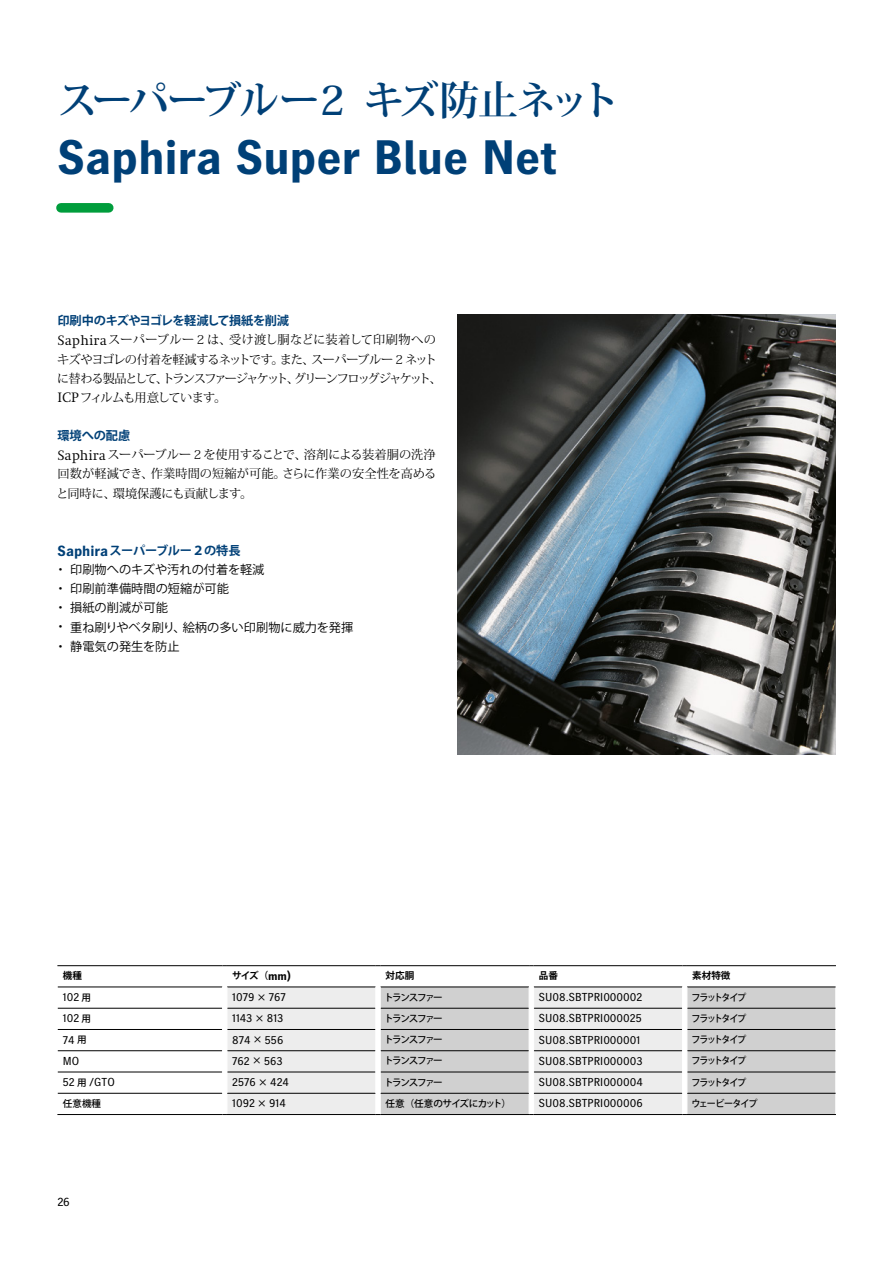
<style>
.page{position:relative;width:893px;height:1263px;background:#fff}
.page>*{position:absolute;margin:0;border:0;box-sizing:border-box;transform-origin:0 0}
.t1{font:700 48px "Heidelberg Gothic Ml";letter-spacing:-.005em;color:#004077}
.t2{font:700 39.9px "Koz Min Pro";letter-spacing:-.085em;color:#004077}
.t3{font:12.15px/19.2px "Koz Min Pro";letter-spacing:-.08em;color:#000}
.t4{font:12.15px/19.2px "Koz Go Pro";color:#000}
.t5{font:12.15px/19.2px "Koz Min Pro";letter-spacing:-.04em;color:#000;text-align:justify}
.t6{font:700 12.15px "Koz Go Pro";letter-spacing:-.04em;color:#004077}
.t7{font:12px "Heidelberg Gothic Ml";color:#000}
.t8{font:11.55px "Heidelberg Gothic Ml";color:#000}
.t9{font:500 9.6px "Koz Go Pro";letter-spacing:-.14em;color:#000}
.t10{font:500 9.6px "Koz Go Pro";letter-spacing:-.14em;color:#000;scale:.95 1}
.t11{font:700 9.6px "Koz Go Pro";color:#000}
.t12{font:500 9.6px "Koz Go Pro";letter-spacing:-.055em;color:#000}
.t13{font:500 9.6px "Koz Go Pro";letter-spacing:-.11em;color:#000;scale:.95 1}
.s1{font-family:"Heidelberg Antiqua ML";font-size:14.25px}
.s2{font-family:"Heidelberg Gothic Ml";font-weight:700;font-size:14.7px;color:#004077}
.s3{font-weight:700;color:#004077}
.s4{font-family:"Heidelberg Gothic Ml";font-size:11.55px}
.s5{font-family:"Koz Go Pro";font-weight:500;font-size:9.6px}
</style>
<div class="page">
<div style="left:228px;top:988px;width:147px;height:126px;background:#ededed"></div>
<svg style="left:381px;top:988px;width:454px;height:126px;fill:#d0d0d0"></svg>
<svg style="left:57px;top:966px;width:1px;height:128px"></svg>
<svg style="left:835px;top:966px;width:1px;height:148px"></svg>
<hr style="left:58px;top:987px;width:164px;height:1px;background:#000">
<hr style="left:227px;top:987px;width:149px;height:1px;background:#000">
<hr style="left:380px;top:987px;width:149px;height:1px;background:#000">
<hr style="left:534px;top:987px;width:148px;height:1px;background:#000">
<hr style="left:687px;top:987px;width:149px;height:1px;background:#000">
<hr style="left:58px;top:1008px;width:164px;height:1px;background:#000">
<hr style="left:227px;top:1008px;width:149px;height:1px;background:#000">
<hr style="left:380px;top:1008px;width:149px;height:1px;background:#000">
<hr style="left:534px;top:1008px;width:148px;height:1px;background:#000">
<hr style="left:687px;top:1008px;width:149px;height:1px;background:#000">
<hr style="left:58px;top:1029px;width:164px;height:1px;background:#000">
<hr style="left:227px;top:1029px;width:149px;height:1px;background:#000">
<hr style="left:380px;top:1029px;width:149px;height:1px;background:#000">
<hr style="left:534px;top:1029px;width:148px;height:1px;background:#000">
<hr style="left:687px;top:1029px;width:149px;height:1px;background:#000">
<hr style="left:58px;top:1050px;width:164px;height:1px;background:#000">
<hr style="left:227px;top:1050px;width:149px;height:1px;background:#000">
<hr style="left:380px;top:1050px;width:149px;height:1px;background:#000">
<hr style="left:534px;top:1050px;width:148px;height:1px;background:#000">
<hr style="left:687px;top:1050px;width:149px;height:1px;background:#000">
<hr style="left:58px;top:1072px;width:164px;height:1px;background:#000">
<hr style="left:227px;top:1072px;width:149px;height:1px;background:#000">
<hr style="left:380px;top:1072px;width:149px;height:1px;background:#000">
<hr style="left:534px;top:1072px;width:148px;height:1px;background:#000">
<hr style="left:687px;top:1072px;width:149px;height:1px;background:#000">
<hr style="left:58px;top:1093px;width:164px;height:1px;background:#000">
<hr style="left:227px;top:1093px;width:149px;height:1px;background:#000">
<hr style="left:380px;top:1093px;width:149px;height:1px;background:#000">
<hr style="left:534px;top:1093px;width:148px;height:1px;background:#000">
<hr style="left:687px;top:1093px;width:149px;height:1px;background:#000">
<hr style="left:57px;top:1114px;width:165px;height:1px;background:#000">
<hr style="left:227px;top:1114px;width:149px;height:1px;background:#000">
<hr style="left:380px;top:1114px;width:149px;height:1px;background:#000">
<hr style="left:534px;top:1114px;width:148px;height:1px;background:#000">
<hr style="left:687px;top:1114px;width:149px;height:1px;background:#000">
<hr style="left:57px;top:965px;width:165px;height:1px;background:#000">
<hr style="left:227px;top:965px;width:149px;height:1px;background:#000">
<hr style="left:380px;top:965px;width:149px;height:1px;background:#000">
<hr style="left:534px;top:965px;width:148px;height:1px;background:#000">
<hr style="left:687px;top:965px;width:149px;height:1px;background:#000">
<svg style="left:222px;top:965px;width:6px;height:150px"></svg>
<svg style="left:375px;top:965px;width:6px;height:150px"></svg>
<svg style="left:529px;top:965px;width:5px;height:150px"></svg>
<svg style="left:682px;top:965px;width:6px;height:150px"></svg>
<img style="left:457px;top:315px;width:379px;height:440px">
<div style="left:61px;top:203px;width:48px;height:10px;background:#009d3c"></div>
<h2 class="t2" style="left:57px;top:71px;width:565px">スーパーブルー２キズ防止ネット</h2>
<h1 class="t1" style="left:57px;top:131px;width:501px">Saphira Super Blue Net</h1>
<p class="t6" style="left:57px;top:313px;width:233px">印刷中のキズやヨゴレを軽減して損紙を削減</p>
<p class="t3" style="left:57px;top:330px;width:386px"><span class="s1">Saphira</span>スーパーブルー２は、受け渡し胴などに装着して印刷物へのキズやヨゴレの付着を軽減するネットです。また、スーパーブルー２ネットに替わる製品として、トランスファージャケット、グリーンフロッグジャケット、<span class="s1">ICP</span> フィルムも用意しています。</p>
<p class="t6" style="left:57px;top:428px;width:74px">環境への配慮</p>
<p class="t5" style="left:56px;top:445px;width:382px"><span class="s1">Saphira</span>スーパーブルー２を使用することで、溶剤による装着胴の洗浄回数が軽減でき、作業時間の短縮が可能。さらに作業の安全性を高めると同時に、環境保護にも貢献します。</p>
<p class="t4" style="left:54px;top:541px;width:300px"><span class="s2">Saphira</span><span class="s3">スーパーブルー２の特長<br></span>・印刷物へのキズや汚れの付着を軽減<br>・印刷前準備時間の短縮が可能<br>・損紙の削減が可能<br>・重ね刷りやベタ刷り、絵柄の多い印刷物に威力を発揮・静電気の発生を防止</p>
<p class="t11" style="left:63px;top:970px;width:21px">機種</p>
<p class="t11" style="left:232px;top:970px;width:60px">サイズ（<span class="s4">mm)</span></p>
<p class="t11" style="left:386px;top:970px;width:30px">対応胴</p>
<p class="t11" style="left:539px;top:970px;width:21px">品番</p>
<p class="t11" style="left:692px;top:970px;width:40px">素材特徴</p>
<p class="t8" style="left:63px;top:991px;width:30px">102 <span class="s5">用</span></p>
<p class="t8" style="left:232px;top:991px;width:55px">1079 <span class="s5">×</span> 767</p>
<p class="t9" style="left:384px;top:991px;width:60px">トランスファー</p>
<p class="t8" style="left:539px;top:991px;width:105px">SU08.SBTPRI000002</p>
<p class="t10" style="left:692px;top:991px;width:59px">フラットタイプ</p>
<p class="t8" style="left:63px;top:1012px;width:30px">102 <span class="s5">用</span></p>
<p class="t8" style="left:232px;top:1012px;width:53px">1143 <span class="s5">×</span> 813</p>
<p class="t9" style="left:384px;top:1012px;width:60px">トランスファー</p>
<p class="t8" style="left:539px;top:1012px;width:104px">SU08.SBTPRI000025</p>
<p class="t10" style="left:692px;top:1012px;width:59px">フラットタイプ</p>
<p class="t8" style="left:63px;top:1033px;width:25px">74 <span class="s5">用</span></p>
<p class="t8" style="left:232px;top:1033px;width:53px">874 <span class="s5">×</span> 556</p>
<p class="t9" style="left:384px;top:1033px;width:60px">トランスファー</p>
<p class="t8" style="left:539px;top:1033px;width:103px">SU08.SBTPRI000001</p>
<p class="t10" style="left:692px;top:1033px;width:59px">フラットタイプ</p>
<p class="t8" style="left:63px;top:1054px;width:18px">MO</p>
<p class="t8" style="left:232px;top:1054px;width:52px">762 <span class="s5">×</span> 563</p>
<p class="t9" style="left:384px;top:1055px;width:60px">トランスファー</p>
<p class="t8" style="left:539px;top:1054px;width:105px">SU08.SBTPRI000003</p>
<p class="t10" style="left:692px;top:1055px;width:59px">フラットタイプ</p>
<p class="t8" style="left:63px;top:1076px;width:53px">52 <span class="s5">用</span> /GTO</p>
<p class="t8" style="left:232px;top:1076px;width:58px">2576 <span class="s5">×</span> 424</p>
<p class="t9" style="left:384px;top:1076px;width:60px">トランスファー</p>
<p class="t8" style="left:539px;top:1076px;width:106px">SU08.SBTPRI000004</p>
<p class="t10" style="left:692px;top:1076px;width:59px">フラットタイプ</p>
<p class="t9" style="left:63px;top:1097px;width:40px">任意機種</p>
<p class="t8" style="left:232px;top:1097px;width:55px">1092 <span class="s5">×</span> 914</p>
<p class="t12" style="left:386px;top:1097px;width:127px">任意（任意のサイズにカット）</p>
<p class="t8" style="left:539px;top:1097px;width:105px">SU08.SBTPRI000006</p>
<p class="t13" style="left:692px;top:1097px;width:71px">ウェービータイプ</p>
<p class="t7" style="left:57px;top:1195px;width:14px">26</p>
</div>
